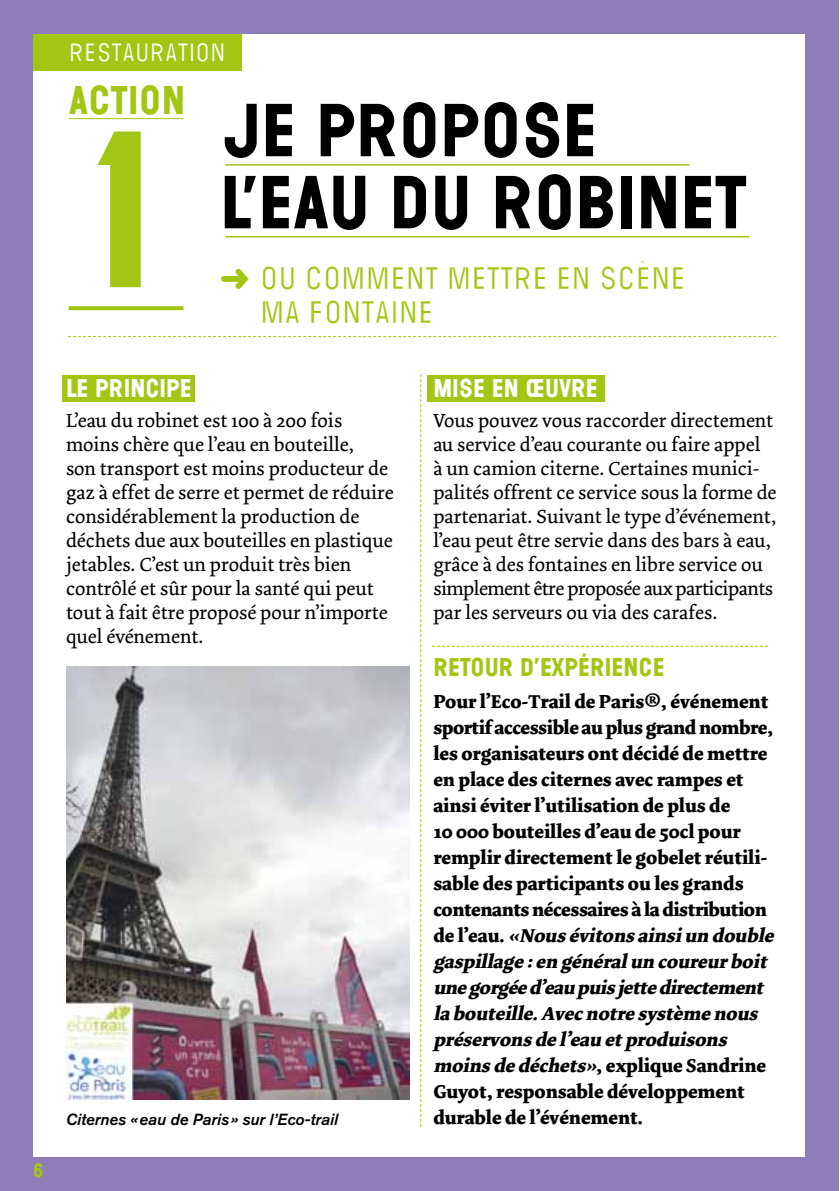
<style>
.page{position:relative;width:840px;height:1191px;background:#fff}
.page>*{position:absolute;margin:0;border:0;box-sizing:border-box;transform-origin:0 0}
.t1{font:208px "Wilma Base";color:#a2c613}
.t2{font:70px/72px "Wilma Base";color:#000}
.t3{font:37.4px "Wilma Base";letter-spacing:.015em;color:#a2c613}
.t4{font:32px "Wilma Farcit A";letter-spacing:-.02em;color:#a2c613}
.t5{font:26px "Wilma Farcit A";letter-spacing:-.02em;color:#fff}
.t6{font:24px "Wilma Base";color:#fff}
.t7{font:24px "Wilma Base";color:#a2c613}
.t8{font:20px/24px "Dolly";color:#000}
.t9{font:700 19.4px/26px "Dolly";color:#000}
.t10{font:18px "Wilma Base";color:#a2c613}
.t11{font:italic 500 16px "Akzidenz Grotesk BE";color:#000}
.s1{font-style:italic}
</style>
<div class="page">
<div style="left:0;top:1px;width:838px;height:1190px;background:#8f7db9"></div>
<div style="left:33px;top:34px;width:771px;height:1122px;background:#fff"></div>
<hr style="left:69px;top:118px;width:114px;height:1px;background:#a2c613">
<svg style="left:69px;top:306px;width:114px;height:4px"></svg>
<hr style="left:225px;top:236px;width:523px;height:1px;background:#a2c613">
<hr style="left:225px;top:164px;width:464px;height:2px;background:#a2c613">
<div style="left:62px;top:375px;width:133px;height:27px;background:#a2c613"></div>
<div style="left:427px;top:375px;width:177px;height:27px;background:#a2c613"></div>
<div style="left:33px;top:34px;width:209px;height:37px;background:#a2c613"></div>
<svg style="left:431px;top:646px;width:336px;height:1px"></svg>
<svg style="left:68px;top:336px;width:708px;height:1px"></svg>
<svg style="left:420px;top:374px;width:1px;height:753px"></svg>
<img style="left:66px;top:666px;width:343px;height:433px">
<p class="t10" style="left:33px;top:1159px;width:12px">6</p>
<h3 class="t5" style="left:69px;top:38px;width:159px">RESTAURATION</h3>
<h3 class="t3" style="left:69px;top:76px;width:117px">ACTION</h3>
<h1 class="t1" style="left:64px;top:78px;width:124px">1</h1>
<h2 class="t2" style="left:220px;top:98px;width:527px">JE PROPOSE<br>L’EAU DU ROBINET</h2>
<h3 class="t4" style="left:220px;top:261px;width:467px">➜ OU COMMENT METTRE EN SCÈNE</h3>
<h3 class="t4" style="left:260px;top:295px;width:175px">MA FONTAINE</h3>
<p class="t6" style="left:66px;top:373px;width:127px">LE PRINCIPE</p>
<p class="t8" style="left:66px;top:408px;width:329px">L’eau du robinet est 100 à 200 fois moins chère que l’eau en bouteille,<br>son transport est moins producteur de gaz à effet de serre et permet de réduire considérablement la production de déchets due aux bouteilles en plastique jetables. C’est un produit très bien contrôlé et sûr pour la santé qui peut tout à fait être proposé pour n’importe quel événement.</p>
<p class="t11" style="left:66px;top:1110px;width:273px">Citernes «eau de Paris» sur l’Eco-trail</p>
<p class="t6" style="left:433px;top:373px;width:166px">MISE EN ŒUVRE</p>
<p class="t8" style="left:433px;top:408px;width:344px">Vous pouvez vous raccorder directement au service d’eau courante ou faire appel<br>à un camion citerne. Certaines munici&shy;palités offrent ce service sous la forme de partenariat. Suivant le type d’événement, l’eau peut être servie dans des bars à eau, grâce à des fontaines en libre service ou simplement être proposée aux participants par les serveurs ou via des carafes.</p>
<p class="t7" style="left:433px;top:652px;width:233px">RETOUR D’EXPÉRIENCE</p>
<p class="t9" style="left:433px;top:689px;width:346px">Pour l’Eco-Trail de Paris®, événement sportif accessible au plus grand nombre, les organisateurs ont décidé de mettre en place des citernes avec rampes et ainsi éviter l’utilisation de plus de<br>10 000 bouteilles d’eau de 50cl pour remplir directement le gobelet réutili&shy;sable des participants ou les grands contenants nécessaires à la distribution d e l ’ e a u . <span class="s1">«Nous évitons ainsiun double gasp illage :en généralun coureurboit unegorgéed’eau puisjettedirectement la bouteille.Avecnotre système nous préservons de l’eau etproduisons moins de déchets»</span>, explique Sandrine Guyot, responsable développement durable de l’événement.</p>
</div>
